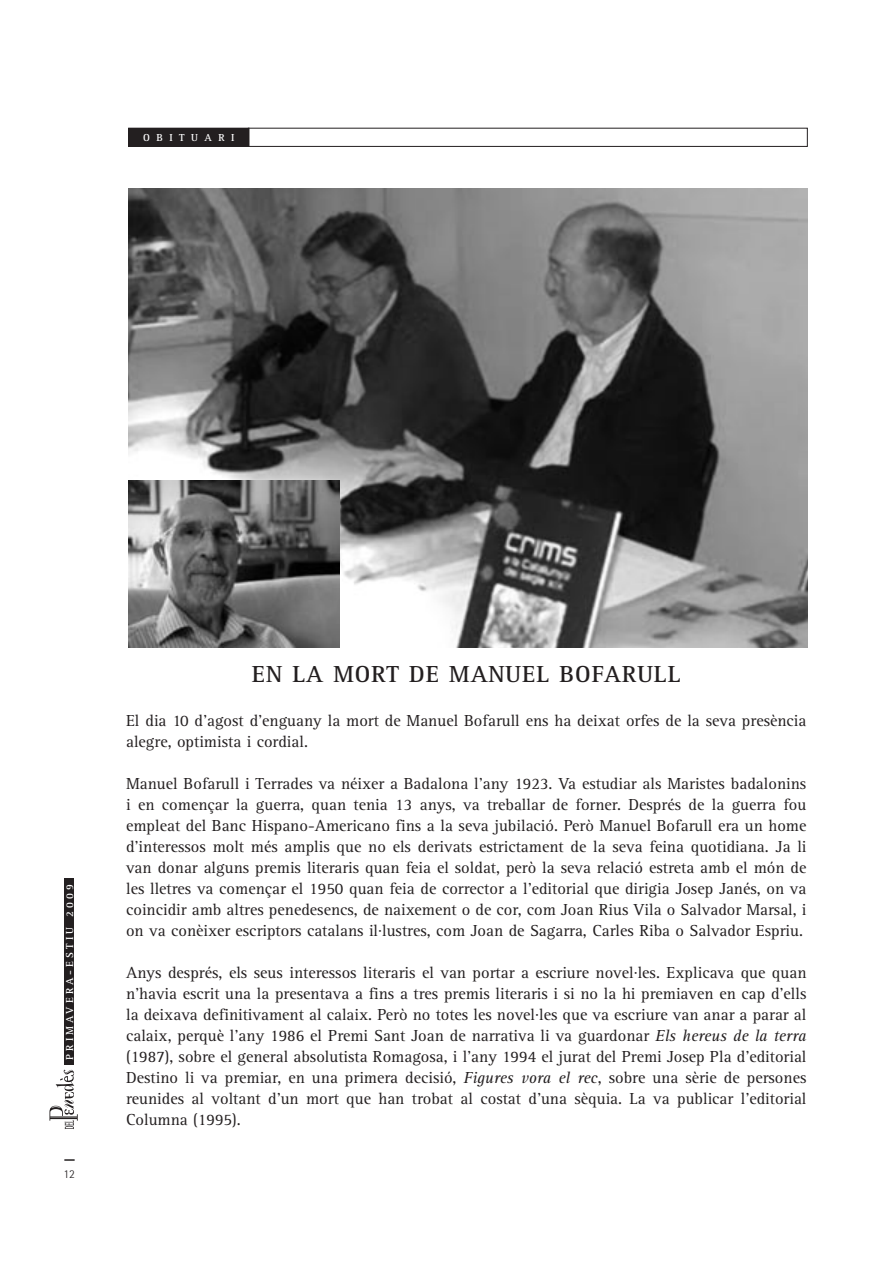
<style>
.page{position:relative;width:893px;height:1263px;background:#fff}
.page>*{position:absolute;margin:0;border:0;box-sizing:border-box;transform-origin:0 0}
.SUBTITULAR_C_A{font:700 24px "Rotis Serif";letter-spacing:.04em;color:#231f20}
.TEXT_TIRAT{font:16.5px/21px "Rotis Serif";color:#231f20;text-align:justify}
.t1{font:300 12px "Rotis Semi Sans";color:#231f20}
.TEXT_TIRAT-2{font:700 10.5px "Rotis Serif";letter-spacing:.3em;color:#fff}
.TEXT_TIRAT-3{font:700 10.5px "Rotis Serif";letter-spacing:.625em;color:#fff}
.s1{font-style:italic}
</style>
<div class="page">
<svg style="left:64px;top:1159px;width:11px;height:2px"></svg>
<svg style="left:49px;top:1070px;width:29px;height:59px"></svg>
<div style="left:65px;top:878px;width:9px;height:187px;background:#231f20"></div>
<img style="left:128px;top:189px;width:680px;height:458px">
<div style="left:129px;top:128px;width:120px;height:18px;background:#231f20"></div>
<div style="left:128px;top:128px;width:121px;height:19px;border:1px solid #231f20"></div>
<div style="left:248px;top:128px;width:560px;height:19px;border:1px solid #231f20"></div>
<img style="left:128px;top:480px;width:212px;height:167px">
<p class="TEXT_TIRAT-3" style="left:143px;top:131px;width:93px">OBITUARI</p>
<p class="TEXT_TIRAT-2" style="left:63px;top:1060px;width:177px;rotate:-90deg">PRIMAVERA-ESTIU 2009</p>
<p class="t1" style="left:63px;top:1167px;width:13px">12</p>
<p class="SUBTITULAR_C_A" style="left:252px;top:660px;width:430px">EN LA MORT DE MANUEL BOFARULL</p>
<p class="TEXT_TIRAT" style="left:126px;top:711px;width:682px">El dia 10 d’agost d’enguany la mort de Manuel Bofarull ens ha deixat orfes de la seva presència alegre, optimista i cordial.</p>
<p class="TEXT_TIRAT" style="left:126px;top:774px;width:682px">Manuel Bofarull i Terrades va néixer a Badalona l’any 1923. Va estudiar als Maristes badalonins i en començar la guerra, quan tenia 13 anys, va treballar de forner. Després de la guerra fou empleat del Banc Hispano-Americano fins a la seva jubilació. Però Manuel Bofarull era un home d’interessos molt més amplis que no els derivats estrictament de la seva feina quotidiana. Ja li van donar alguns premis literaris quan feia el soldat, però la seva relació estreta amb el món de les lletres va començar el 1950 quan feia de corrector a l’editorial que dirigia Josep Janés, on va coincidir amb altres penedesencs, de naixement o de cor, com Joan Rius Vila o Salvador Marsal, i on va conèixer escriptors catalans il·lustres, com Joan de Sagarra, Carles Riba o Salvador Espriu.</p>
<p class="TEXT_TIRAT" style="left:126px;top:963px;width:682px">Anys després, els seus interessos literaris el van portar a escriure novel·les. Explicava que quan n’havia escrit una la presentava a fins a tres premis literaris i si no la hi premiaven en cap d’ells la deixava definitivament al calaix. Però no totes les novel·les que va escriure van anar a parar al calaix, perquè l’any 1986 el Premi Sant Joan de narrativa li va guardonar <span class="s1">Els hereus de la terra </span>(1987), sobre el general absolutista Romagosa, i l’any 1994 el jurat del Premi Josep Pla d’editorial Destino li va premiar, en una primera decisió, <span class="s1">Figures vora el rec</span>, sobre una sèrie de persones reunides al voltant d’un mort que han trobat al costat d’una sèquia. La va publicar l’editorial Columna (1995).</p>
</div>
